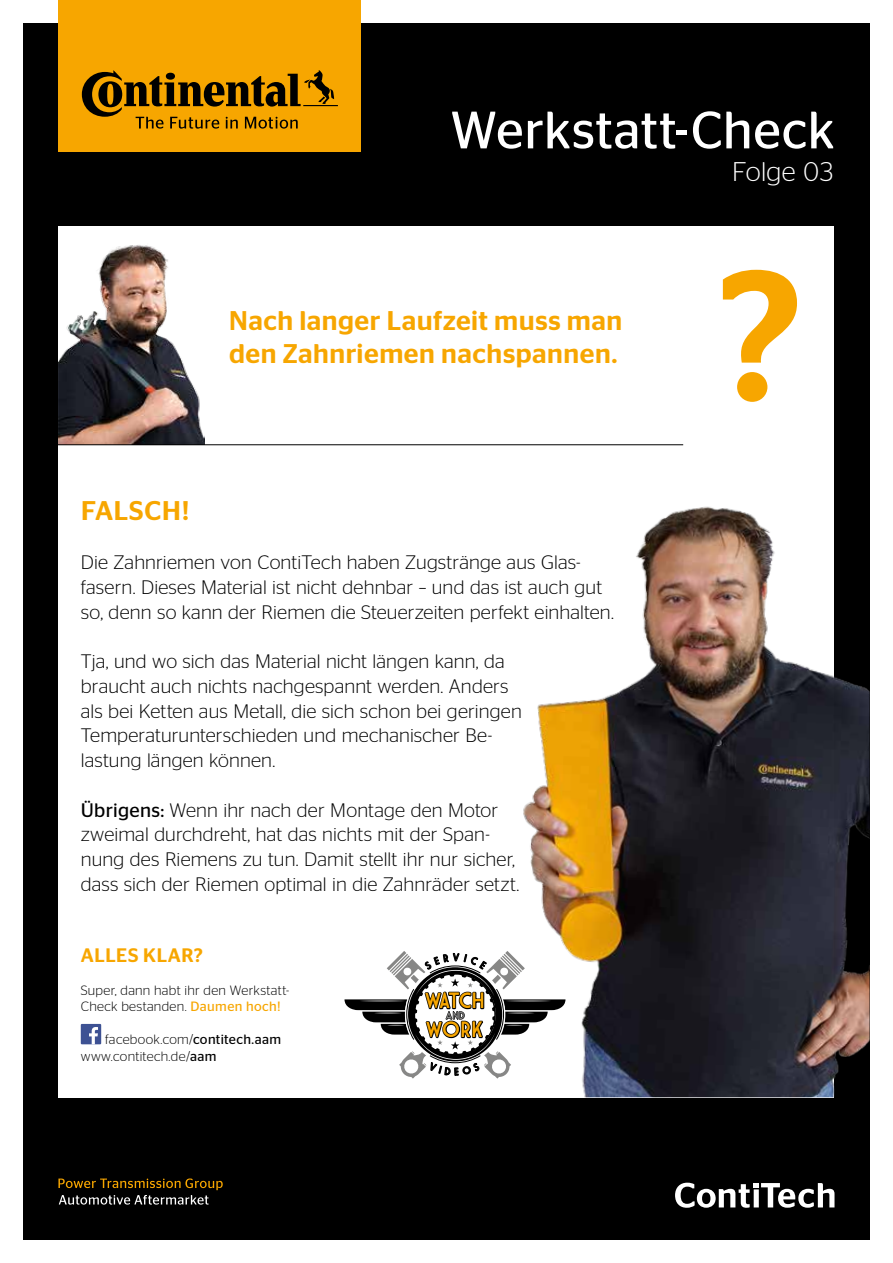
<style>
.page{position:relative;width:893px;height:1263px;background:#fff}
.page>*{position:absolute;margin:0;border:0;box-sizing:border-box;transform-origin:0 0}
.t1{font:500 184.95px "Continental Stag Sans";color:#f7a600}
.t2{font:52.5px "Continental Stag Sans";letter-spacing:.01em;color:#fff}
.t3{font:500 27px/33px "Continental Stag Sans";letter-spacing:.02em;color:#f7a600}
.t4{font:300 27px "Continental Stag Sans";letter-spacing:.01em;color:#fff}
.t5{font:21.6px/29px "Market Deco";letter-spacing:-.055em;color:#f7a600}
.t6{font:300 19.5px/24.8px "Continental Stag Sans";letter-spacing:.005em;color:#000}
.t7{font:500 19.5px "Continental Stag Sans";letter-spacing:.025em;color:#f7a600}
.t8{font:300 13.5px/16.5px "Continental Stag Sans";letter-spacing:.025em;color:#000}
.t9{font:10.2px "Market Deco";color:#878786}
.s1{font-weight:400}
.s2{font-weight:400;color:#f7a600}
</style>
<div class="page">
<div style="left:23px;top:23px;width:847px;height:1216px;background:#000"></div>
<div style="left:59px;top:226px;width:775px;height:871px;background:#fff"></div>
<svg style="left:675px;top:1183px;width:159px;height:25px"></svg>
<svg style="left:58px;top:1178px;width:165px;height:26px"></svg>
<img style="left:389px;top:444px;width:481px;height:653px">
<img style="left:59px;top:245px;width:146px;height:199px">
<hr style="left:23px;top:444px;width:660px;height:1px;background:#000">
<div style="left:81px;top:1024px;width:20px;height:20px;background:#3d5193"></div>
<svg style="left:89px;top:1027px;width:9px;height:17px"></svg>
<div style="left:58px;top:0;width:303px;height:152px;background:#f7a600"></div>
<svg style="left:82px;top:70px;width:256px;height:59px"></svg>
<svg style="left:344px;top:951px;width:221px;height:127px"></svg>
<h2 class="t2" style="left:450px;top:100px;width:386px">Werkstatt-Check</h2>
<h3 class="t4" style="left:732px;top:157px;width:104px">Folge 03</h3>
<h3 class="t3" style="left:229px;top:304px;width:395px">Nach langer Laufzeit muss man den Zahnriemen nachspannen.</h3>
<h3 class="t3" style="left:81px;top:494px;width:110px">FALSCH!</h3>
<p class="t6" style="left:81px;top:550px;width:535px">Die Zahnriemen von ContiTech haben Zugstränge aus Glas&shy;fasern. Dieses Material ist nicht dehnbar – und das ist auch gut so, denn so kann der Riemen die Steuerzeiten perfekt einhalten.</p>
<p class="t6" style="left:81px;top:649px;width:443px">Tja, und wo sich das Material nicht längen kann, da braucht auch nichts nachgespannt werden. Anders als bei Ketten aus Metall, die sich schon bei geringen Temperaturunterschieden und mechanischer Be&shy;lastung längen können.</p>
<p class="t6" style="left:81px;top:797px;width:440px"><span class="s1">Übrigens:</span> Wenn ihr nach der Montage den Motor zweimal durchdreht, hat das nichts mit der Span&shy;nung des Riemens zu tun. Damit stellt ihr nur sicher, dass sich der Riemen optimal in die Zahnräder setzt.</p>
<p class="t7" style="left:81px;top:944px;width:123px">ALLES KLAR?</p>
<p class="t8" style="left:81px;top:982px;width:210px">Super, dann habt ihr den Werkstatt-<br>Check bestanden. <span class="s2">Daumen hoch!</span></p>
<p class="t8" style="left:81px;top:1031px;width:202px;text-indent:24px">facebook.com/<span class="s1">contitech.aam </span>www.contitech.de/<span class="s1">aam</span></p>
<p class="t5" style="left:424px;top:986px;width:62px">WATCH<br>WORK</p>
<p class="t9" style="left:445px;top:1010px;width:21px">and</p>
<h1 class="t1" style="left:719px;top:230px;width:85px">?</h1>
</div>
